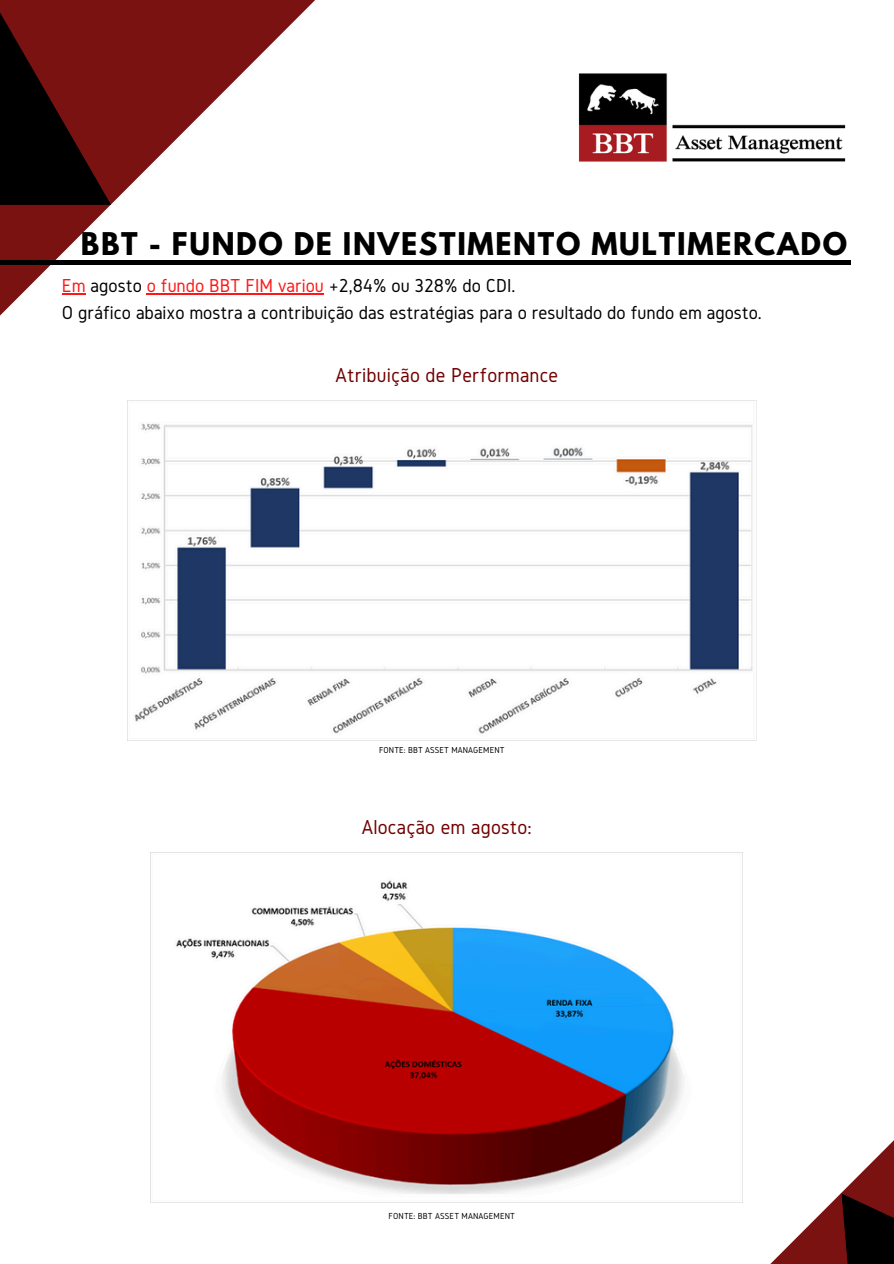
<style>
.page{position:relative;width:894px;height:1264px;background:#fff}
.page>*{position:absolute;margin:0;border:0;box-sizing:border-box;transform-origin:0 0}
.t1{font:700 27.75px "League Spartan";letter-spacing:.06em;color:#000}
.t2{font:21px "Gidole";letter-spacing:.01em;color:#700000}
.t3{font:19.5px/27px "Gidole";color:#000}
.t4{font:9px "Gidole";letter-spacing:.01em;color:#000}
.s1{color:#ff1616}
</style>
<div class="page">
<svg style="left:0;top:0;width:370px;height:316px"></svg>
<svg style="left:0;top:0;width:111px;height:205px;background:#400909"></svg>
<hr style="left:0;top:260px;width:850px;height:4px;background:#000">
<svg style="left:603px;top:1002px;width:290px;height:261px"></svg>
<svg style="left:841px;top:1193px;width:52px;height:70px;background:#1d0404"></svg>
<img style="left:578px;top:73px;width:268px;height:89px">
<img style="left:127px;top:400px;width:629px;height:340px">
<img style="left:150px;top:852px;width:592px;height:350px">
<svg style="left:62px;top:293px;width:24px;height:1px"></svg>
<hr style="left:147px;top:293px;width:177px;height:1px;background:#ff1616">
<p class="t1" style="left:81px;top:230px;width:767px">BBT - FUNDO DE INVESTIMENTO MULTIMERCADO</p>
<p class="t3" style="left:62px;top:272px;width:701px"><span class="s1">Em</span> agosto <span class="s1">o fundo BBT FIM variou</span> +2,84% ou 328% do CDI.<br>O gráfico abaixo mostra a contribuição das estratégias para o resultado do fundo em agosto.</p>
<h2 class="t2" style="left:335px;top:363px;width:224px">Atribuição de Performance</h2>
<h2 class="t4" style="left:379px;top:744px;width:127px">FONTE: BBT ASSET MANAGEMENT</h2>
<p class="t2" style="left:361px;top:815px;width:171px">Alocação em agosto:</p>
<p class="t4" style="left:388px;top:1211px;width:128px">FONTE: BBT ASSET MANAGEMENT</p>
</div>
